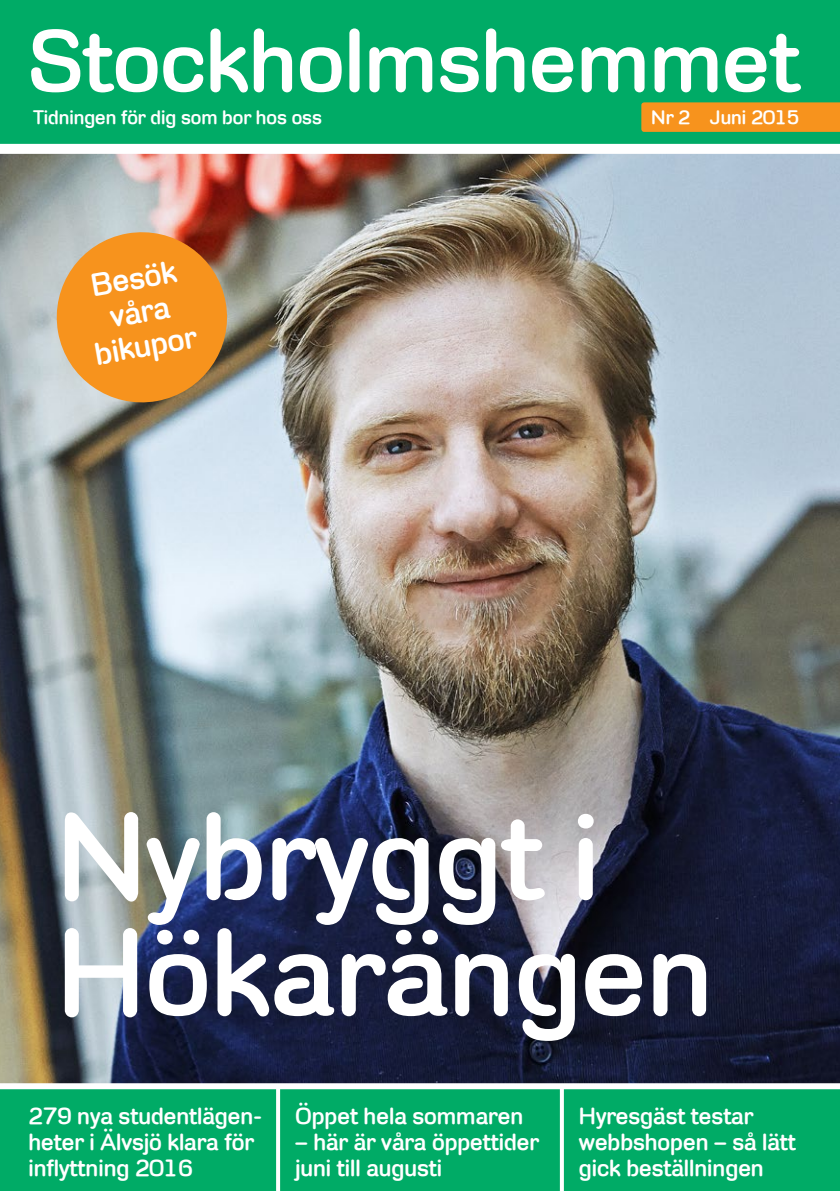
<style>
.page{position:relative;width:840px;height:1191px;background:#fff}
.page>*{position:absolute;margin:0;border:0;box-sizing:border-box;transform-origin:0 0}
.t1{font:700 124px/116px "Stockholm Runt";color:#fff}
.t2{font:700 90px "Stockholm Runt";color:#fff}
.t3{font:700 32px/34px "Stockholm Runt";color:#fff;text-align:center}
.t4{font:700 24px/26px "Stockholm Runt";color:#fff}
.t5{font:700 20px "Stockholm Runt";color:#fff}
</style>
<div class="page">
<img style="left:0;top:154px;width:839px;height:929px">
<svg style="left:0;top:0;width:839px;height:154px;fill:#00ab66"></svg>
<div style="left:0;top:1083px;width:839px;height:108px;background:#00ab66"></div>
<svg style="left:641px;top:102px;width:198px;height:30px"></svg>
<svg style="left:276px;top:1085px;width:4px;height:106px"></svg>
<svg style="left:559px;top:1085px;width:4px;height:106px"></svg>
<svg style="left:50px;top:225px;width:184px;height:184px"></svg>
<h2 class="t2" style="left:28px;top:9px;width:772px">Stockholmshemmet</h2>
<p class="t5" style="left:33px;top:105px;width:290px">Tidningen för dig som bor hos oss</p>
<p class="t5" style="left:651px;top:106px;width:149px">Nr 2 Juni 2015</p>
<h3 class="t3" style="left:80px;top:270px;width:104px;rotate:-10deg">Besök våra bikupor</h3>
<h1 class="t1" style="left:57px;top:797px;width:657px">Nybryggt i<br>Hökarängen</h1>
<p class="t4" style="left:28px;top:1102px;width:235px">279 nya studentlägen&shy;heter i Älvsjö klara för inflyttning 2016</p>
<p class="t4" style="left:295px;top:1102px;width:229px">Öppet hela sommaren</p>
<p class="t4" style="left:295px;top:1128px;width:245px">– här är våra öppettider juni till augusti</p>
<p class="t4" style="left:578px;top:1102px;width:218px">Hyresgäst testar webbshopen – så lätt gick beställningen</p>
</div>
